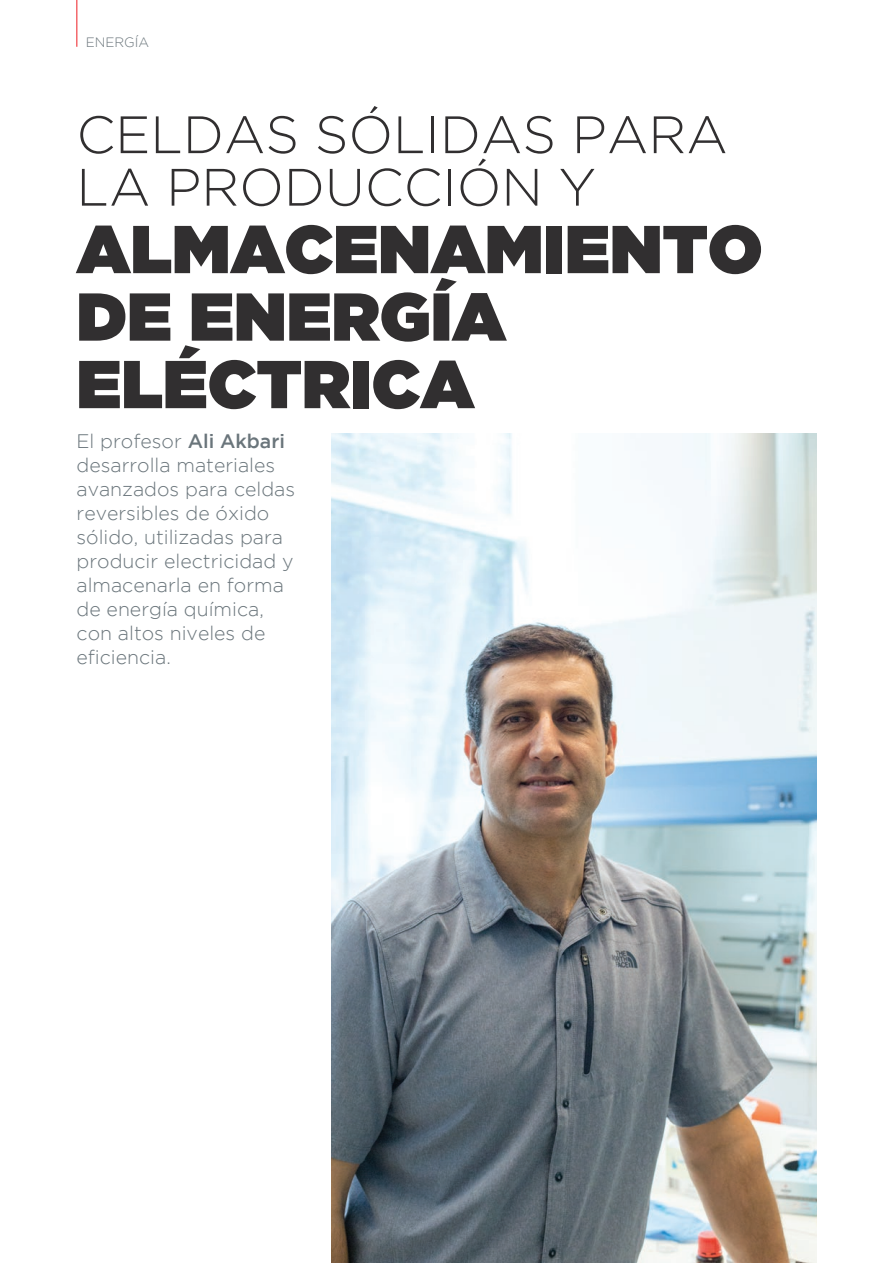
<style>
.page{position:relative;width:893px;height:1263px;background:#fff}
.page>*{position:absolute;margin:0;border:0;box-sizing:border-box;transform-origin:0 0}
.t1{font:67.5px/67.5px "Gotham Ultra";color:#312f30}
.t2{font:300 52.5px/52.5px "Gotham";color:#312f30}
.t3{font:300 19.5px/24px "Gotham";color:#6a757b}
.t4{font:300 13.5px "Gotham";color:#6a757b}
.s1{font-weight:500}
</style>
<div class="page">
<img style="left:332px;top:434px;width:484px;height:829px">
<hr style="left:76px;top:0;width:1px;height:47px;background:#ee1d23">
<p class="t4" style="left:86px;top:35px;width:65px">ENERGÍA</p>
<h2 class="t2" style="left:76px;top:108px;width:653px">CELDAS SÓLIDAS PARA<br>LA PRODUCCIÓN Y</h2>
<h1 class="t1" style="left:76px;top:214px;width:688px">ALMACENAMIENTO<br>DE ENERGÍA<br>ELÉCTRICA</h1>
<p class="t3" style="left:77px;top:429px;width:220px">El profesor <span class="s1">Ali Akbari </span>desarrolla materiales avanzados para celdas reversibles de óxido sólido, utilizadas para producir electricidad y almacenarla en forma de energía química, con altos niveles de eficiencia.</p>
</div>
